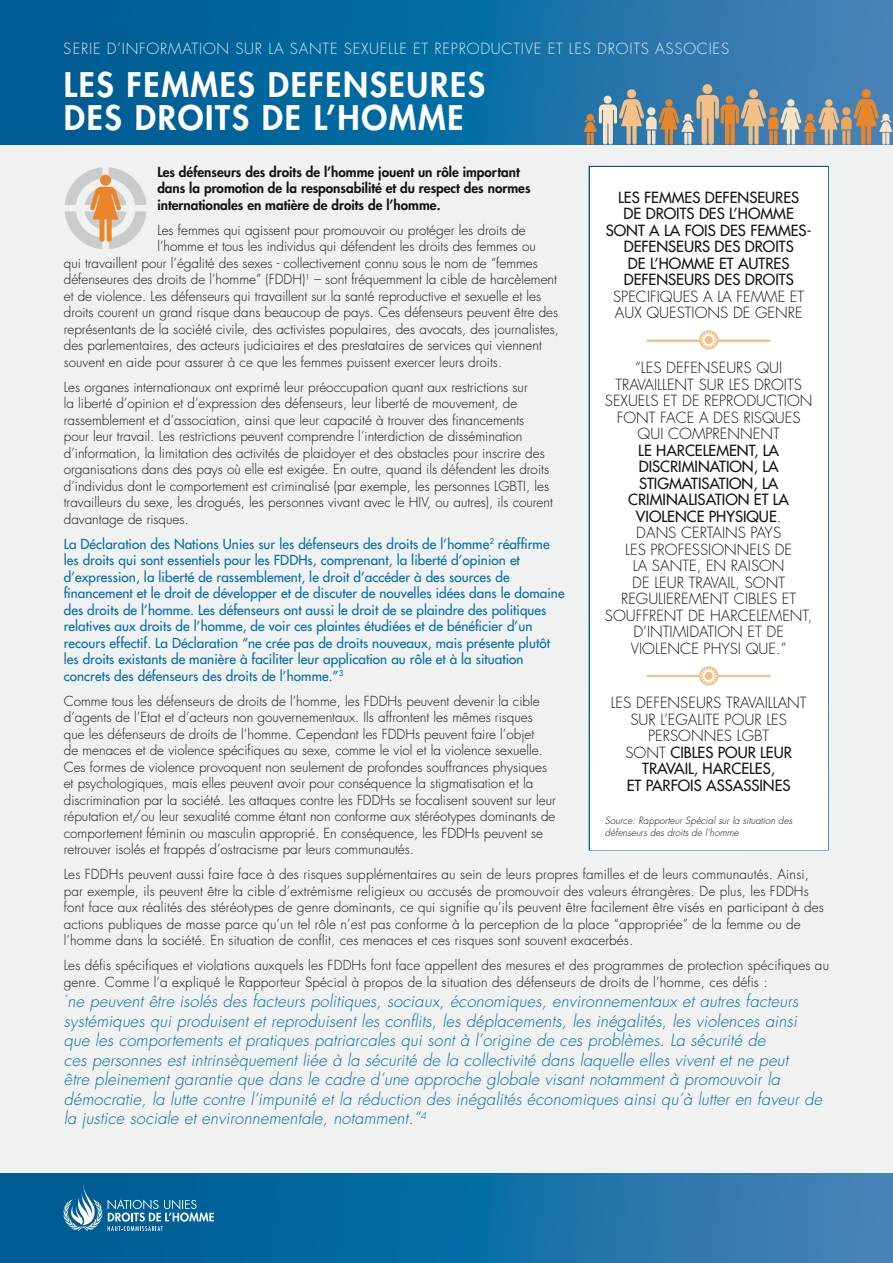
<style>
.page{position:relative;width:893px;height:1263px;background:#fff}
.page>*{position:absolute;margin:0;border:0;box-sizing:border-box;transform-origin:0 0}
.t1{font:800 33px/33px "Futura";letter-spacing:.05em;color:#fff}
.t2{font:italic 300 16.5px/19.5px "Futura";letter-spacing:.01em;color:#006baa}
.t3{font:300 15px/16.5px "Futura";color:#121212;text-align:center}
.t4{font:15px/16.5px "Futura";color:#121212;text-align:center}
.t5{font:300 15px "Futura";letter-spacing:.05em;color:#fff}
.t6{font:300 13.5px/16.5px "Futura";color:#121212}
.t7{font:13.5px/16.5px "Futura";letter-spacing:.005em;color:#006baa}
.t8{font:800 13.5px/16.5px "Futura";color:#121212}
.t9{font:italic 300 9.75px/12px "Futura";color:#121212}
.s1{font-weight:400}
</style>
<div class="page">
<div style="left:0;top:140px;width:893px;height:1055px;background:#f0f2f1"></div>
<div style="left:589px;top:166px;width:240px;height:684px;background:#fff;border:2px solid #fff"></div>
<svg style="left:0;top:0;width:893px;height:145px;background:#106ba1"></svg>
<hr style="left:647px;top:340px;width:123px;height:2px;background:#f3bf85">
<hr style="left:647px;top:675px;width:123px;height:2px;background:#f3bf85">
<svg style="left:699px;top:330px;width:19px;height:20px"></svg>
<svg style="left:700px;top:331px;width:17px;height:17px"></svg>
<div style="left:703px;top:334px;width:12px;height:12px;border:2px solid #fff;border-radius:50%"></div>
<svg style="left:699px;top:666px;width:19px;height:19px"></svg>
<svg style="left:700px;top:667px;width:17px;height:17px"></svg>
<div style="left:703px;top:670px;width:12px;height:12px;border:2px solid #fff;border-radius:50%"></div>
<div style="left:702px;top:84px;width:10px;height:10px;background:#f3bf85;border-radius:50%"></div>
<div style="left:627px;top:89px;width:9px;height:9px;background:#f3bf85;border-radius:50%"></div>
<div style="left:749px;top:89px;width:9px;height:9px;background:#f3bf85;border-radius:50%"></div>
<div style="left:862px;top:89px;width:9px;height:9px;background:#e9862a;border-radius:50%"></div>
<svg style="left:583px;top:95px;width:310px;height:50px;background:#8a9495"></svg>
<div style="left:65px;top:167px;width:82px;height:82px;background:#c9cccb;border-radius:50%"></div>
<div style="left:76px;top:178px;width:59px;height:60px;border:9px solid #f0f2f1;border-radius:50%"></div>
<div style="left:102px;top:166px;width:7px;height:85px;background:#f0f2f1"></div>
<div style="left:64px;top:205px;width:84px;height:6px;background:#f0f2f1"></div>
<svg style="left:89px;top:187px;width:33px;height:56px"></svg>
<div style="left:100px;top:175px;width:11px;height:11px;background:#e9862a;border-radius:50%"></div>
<svg style="left:0;top:1174px;width:893px;height:89px;background:#166fa4"></svg>
<svg style="left:63px;top:1184px;width:151px;height:47px;background:#2e7ba8"></svg>
<p class="t5" style="left:64px;top:39px;width:667px">SERIE D’INFORMATION SUR LA SANTE SEXUELLE ET REPRODUCTIVE ET LES DROITS ASSOCIES</p>
<h1 class="t1" style="left:64px;top:68px;width:423px">LES FEMMES DEFENSEURES<br>DES DROITS DE L’HOMME</h1>
<p class="t8" style="left:157px;top:163px;width:375px">Les défenseurs des droits de l’homme jouent un rôle important dans la promotion de la responsabilité et du respect des normes internationales en matière de droits de l’homme.</p>
<p class="t6" style="left:157px;top:222px;width:370px">Les femmes qui agissent pour promouvoir ou protéger les droits de</p>
<p class="t6" style="left:157px;top:238px;width:380px">l’homme et tous les individus qui défendent les droits des femmes ou</p>
<p class="t6" style="left:64px;top:255px;width:476px">qui travaillent pour l’égalité des sexes - collectivement connu sous le nom de “femmes</p>
<p class="t6" style="left:64px;top:271px;width:495px">défenseures des droits de l’homme” (FDDH)<sup>1</sup> – sont fréquemment la cible de harcèlement</p>
<p class="t6" style="left:64px;top:288px;width:479px">et de violence. Les défenseurs qui travaillent sur la santé reproductive et sexuelle et les</p>
<p class="t6" style="left:64px;top:304px;width:496px">droits courent un grand risque dans beaucoup de pays. Ces défenseurs peuvent être des</p>
<p class="t6" style="left:64px;top:321px;width:497px">représentants de la société civile, des activistes populaires, des avocats, des journalistes,</p>
<p class="t6" style="left:64px;top:337px;width:480px">des parlementaires, des acteurs judiciaires et des prestataires de services qui viennent</p>
<p class="t6" style="left:64px;top:354px;width:440px">souvent en aide pour assurer à ce que les femmes puissent exercer leurs droits.</p>
<p class="t6" style="left:64px;top:379px;width:491px">Les organes internationaux ont exprimé leur préoccupation quant aux restrictions sur<br>la liberté d’opinion et d’expression des défenseurs, leur liberté de mouvement, de rassemblement et d’association, ainsi que leur capacité à trouver des financements<br>pour leur travail. Les restrictions peuvent comprendre l’interdiction de dissémination d’information, la limitation des activités de plaidoyer et des obstacles pour inscrire des organisations dans des pays où elle est exigée. En outre, quand ils défendent les droits d’individus dont le comportement est criminalisé (par exemple, les personnes LGBTI, les travailleurs du sexe, les drogués, les personnes vivant avec le HIV, ou autres), ils courent davantage de risques.</p>
<p class="t7" style="left:64px;top:535px;width:502px">La Déclaration des Nations Unies sur les défenseurs des droits de l’homme<sup>2</sup> réaffirme les droits qui sont essentiels pour les FDDHs, comprenant, la liberté d’opinion et d’expression, la liberté de rassemblement, le droit d’accéder à des sources de financement et le droit de développer et de discuter de nouvelles idées dans le domaine des droits de l’homme. Les défenseurs ont aussi le droit de se plaindre des politiques relatives aux droits de l’homme, de voir ces plaintes étudiées et de bénéficier d’un recours effectif. La Déclaration “ne crée pas de droits nouveaux, mais présente plutôt les droits existants de manière à faciliter leur application au rôle et à la situation concrets des défenseurs des droits de l’homme.”<sup>3</sup></p>
<p class="t6" style="left:64px;top:693px;width:494px">Comme tous les défenseurs de droits de l’homme, les FDDHs peuvent devenir la cible d’agents de l’Etat et d’acteurs non gouvernementaux. Ils affrontent les mêmes risques que les défenseurs de droits de l’homme. Cependant les FDDHs peuvent faire l’objet<br>de menaces et de violence spécifiques au sexe, comme le viol et la violence sexuelle.<br>Ces formes de violence provoquent non seulement de profondes souffrances physiques et psychologiques, mais elles peuvent avoir pour conséquence la stigmatisation et la discrimination par la société. Les attaques contre les FDDHs se focalisent souvent sur leur réputation et/ou leur sexualité comme étant non conforme aux stéréotypes dominants de comportement féminin ou masculin approprié. En conséquence, les FDDHs peuvent se retrouver isolés et frappés d’ostracisme par leurs communautés.</p>
<p class="t6" style="left:64px;top:866px;width:762px">Les FDDHs peuvent aussi faire face à des risques supplémentaires au sein de leurs propres familles et de leurs communautés. Ainsi, par exemple, ils peuvent être la cible d’extrémisme religieux ou accusés de promouvoir des valeurs étrangères. De plus, les FDDHs font face aux réalités des stéréotypes de genre dominants, ce qui signifie qu’ils peuvent être facilement être visés en participant à des actions publiques de masse parce qu’un tel rôle n’est pas conforme à la perception de la place “appropriée” de la femme ou de l’homme dans la société. En situation de conflit, ces menaces et ces risques sont souvent exacerbés.</p>
<p class="t6" style="left:64px;top:957px;width:767px">Les défis spécifiques et violations auxquels les FDDHs font face appellent des mesures et des programmes de protection spécifiques au genre. Comme l’a expliqué le Rapporteur Spécial à propos de la situation des défenseurs de droits de l’homme, ces défis :</p>
<p class="t2" style="left:64px;top:992px;width:760px"><sup>“</sup>ne peuvent être isolés des facteurs politiques, sociaux, économiques, environnementaux et autres facteurs systémiques qui produisent et reproduisent les conflits, les déplacements, les inégalités, les violences ainsi que les comportements et pratiques patriarcales qui sont à l’origine de ces problèmes. La sécurité de<br>ces personnes est intrinsèquement liée à la sécurité de la collectivité dans laquelle elles vivent et ne peut<br>être pleinement garantie que dans le cadre d’une approche globale visant notamment à promouvoir la démocratie, la lutte contre l’impunité et la réduction des inégalités économiques ainsi qu’à lutter en faveur de la justice sociale et environnementale, notamment.”<sup>4</sup></p>
<p class="t4" style="left:606px;top:189px;width:207px">LES FEMMES DEFENSEURES<br>DE DROITS DES L’HOMME<br>SONT A LA FOIS DES FEMMES-<br>DEFENSEURS DES DROITS<br>DE L’HOMME ET AUTRES<br>DEFENSEURS DES DROITS</p>
<p class="t3" style="left:613px;top:289px;width:193px;text-align:left">SPECIFIQUES A LA FEMME ET<br>AUX QUESTIONS DE GENRE</p>
<p class="t3" style="left:605px;top:360px;width:209px">“LES DEFENSEURS QUI<br>TRAVAILLENT SUR LES DROITS<br>SEXUELS ET DE REPRODUCTION<br>FONT FACE A DES RISQUES<br>QUI COMPRENNENT</p>
<p class="t3" style="left:605px;top:442px;width:209px"><span class="s1">LE HARCELEMENT, LA<br>DISCRIMINATION, LA<br>STIGMATISATION, LA<br>CRIMINALISATION ET LA<br>VIOLENCE PHYSIQUE</span>.<br>DANS CERTAINS PAYS<br>LES PROFESSIONNELS DE<br>LA SANTE, EN RAISON<br>DE LEUR TRAVAIL, SONT<br>REGULIEREMENT CIBLES ET<br>SOUFFRENT DE HARCELEMENT,<br>D’INTIMIDATION ET DE<br>VIOLENCE PHYSI QUE.”</p>
<p class="t3" style="left:611px;top:695px;width:198px">LES DEFENSEURS TRAVAILLANT<br>SUR L’EGALITE POUR LES<br>PERSONNES LGBT<br>SONT <span class="s1">CIBLES POUR LEUR<br>TRAVAIL, HARCELES,<br>ET PARFOIS ASSASSINES</span></p>
<p class="t9" style="left:605px;top:815px;width:189px">Source: Rapporteur Spécial sur la situation des défenseurs des droits de l’homme</p>
</div>
